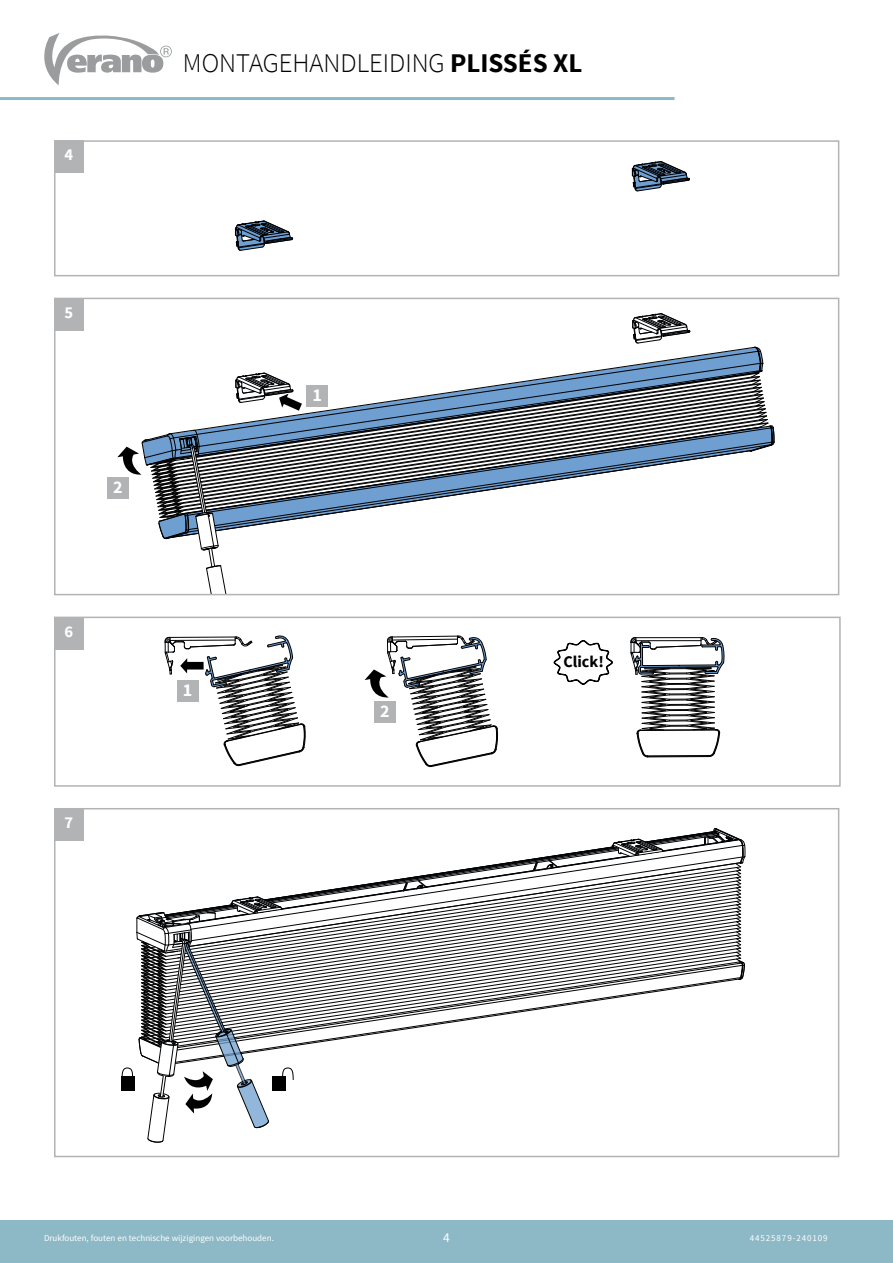
<style>
.page{position:relative;width:893px;height:1263px;background:#fff}
.page>*{position:absolute;margin:0;border:0;box-sizing:border-box;transform-origin:0 0}
.t1{font:300 27px "Source Sans Pro";color:#000}
.t2{font:700 18px "Source Sans Pro";color:#fff}
.t3{font:700 16.5px "Source Sans Pro";color:#fff}
.t4{font:700 16.2px "Source Sans Pro";color:#000}
.t5{font:13.5px "Source Sans Pro";color:#fff}
.t6{font:9px "Source Sans Pro";color:#fff}
.t7{font:9px "Source Sans Pro";letter-spacing:.1em;color:#fff}
.s1{font-weight:700}
</style>
<div class="page">
<svg style="left:44px;top:33px;width:128px;height:52px"></svg>
<hr style="left:0;top:97px;width:674px;height:3px;background:#8db8c5">
<div style="left:0;top:1220px;width:893px;height:43px;background:#8db8c5"></div>
<svg style="left:235px;top:220px;width:58px;height:31px"></svg>
<svg style="left:632px;top:161px;width:58px;height:30px"></svg>
<div style="left:54px;top:140px;width:785px;height:136px;border:2px solid #b1b3b4"></div>
<svg style="left:229px;top:454px;width:502px;height:76px"></svg>
<svg style="left:749px;top:347px;width:26px;height:102px"></svg>
<svg style="left:196px;top:351px;width:563px;height:79px"></svg>
<svg style="left:198px;top:370px;width:562px;height:84px"></svg>
<svg style="left:632px;top:313px;width:58px;height:31px"></svg>
<svg style="left:235px;top:373px;width:67px;height:38px"></svg>
<svg style="left:117px;top:430px;width:112px;height:162px"></svg>
<div style="left:54px;top:298px;width:785px;height:297px;border:2px solid #b1b3b4"></div>
<svg style="left:630px;top:637px;width:94px;height:120px"></svg>
<hr style="left:648px;top:756px;width:61px;height:1px;background:#000">
<svg style="left:554px;top:640px;width:59px;height:45px"></svg>
<svg style="left:165px;top:635px;width:141px;height:131px"></svg>
<svg style="left:365px;top:636px;width:133px;height:131px"></svg>
<div style="left:54px;top:617px;width:787px;height:170px;border:2px solid #b1b3b4"></div>
<svg style="left:294px;top:948px;width:410px;height:3px"></svg>
<svg style="left:294px;top:951px;width:410px;height:3px"></svg>
<svg style="left:294px;top:954px;width:410px;height:4px"></svg>
<svg style="left:294px;top:958px;width:410px;height:3px"></svg>
<svg style="left:294px;top:962px;width:410px;height:3px"></svg>
<svg style="left:294px;top:965px;width:410px;height:12px"></svg>
<svg style="left:294px;top:977px;width:442px;height:70px"></svg>
<svg style="left:704px;top:828px;width:41px;height:152px"></svg>
<svg style="left:294px;top:862px;width:447px;height:85px"></svg>
<svg style="left:287px;top:831px;width:428px;height:85px"></svg>
<svg style="left:612px;top:839px;width:51px;height:18px"></svg>
<svg style="left:121px;top:896px;width:173px;height:246px"></svg>
<div style="left:54px;top:808px;width:785px;height:349px;border:2px solid #b1b3b4"></div>
<div style="left:54px;top:140px;width:30px;height:33px;background:#b1b3b4"></div>
<div style="left:54px;top:298px;width:30px;height:33px;background:#b1b3b4"></div>
<div style="left:54px;top:617px;width:30px;height:32px;background:#b1b3b4"></div>
<div style="left:54px;top:808px;width:30px;height:33px;background:#b1b3b4"></div>
<div style="left:306px;top:385px;width:22px;height:22px;background:#b1b3b4"></div>
<div style="left:177px;top:680px;width:21px;height:22px;background:#b1b3b4"></div>
<div style="left:107px;top:477px;width:22px;height:22px;background:#b1b3b4"></div>
<div style="left:374px;top:702px;width:21px;height:21px;background:#b1b3b4"></div>
<h3 class="t3" style="left:65px;top:144px;width:10px">4</h3>
<h3 class="t3" style="left:65px;top:302px;width:10px">5</h3>
<h2 class="t2" style="left:113px;top:476px;width:11px">2</h2>
<h3 class="t3" style="left:65px;top:620px;width:10px">6</h3>
<h3 class="t3" style="left:65px;top:812px;width:10px">7</h3>
<h1 class="t1" style="left:183px;top:47px;width:401px">MONTAGEHANDLEIDING <span class="s1">PLISSÉS XL</span></h1>
<h2 class="t2" style="left:183px;top:679px;width:11px">1</h2>
<h2 class="t2" style="left:312px;top:384px;width:11px">1</h2>
<h2 class="t2" style="left:380px;top:700px;width:11px">2</h2>
<h3 class="t4" style="left:563px;top:651px;width:42px">Click!</h3>
<p class="t6" style="left:44px;top:1233px;width:231px">Drukfouten, fouten en technische wijzigingen voorbehouden.</p>
<h3 class="t5" style="left:443px;top:1229px;width:8px">4</h3>
<p class="t7" style="left:750px;top:1233px;width:80px">44525879-240109</p>
</div>
